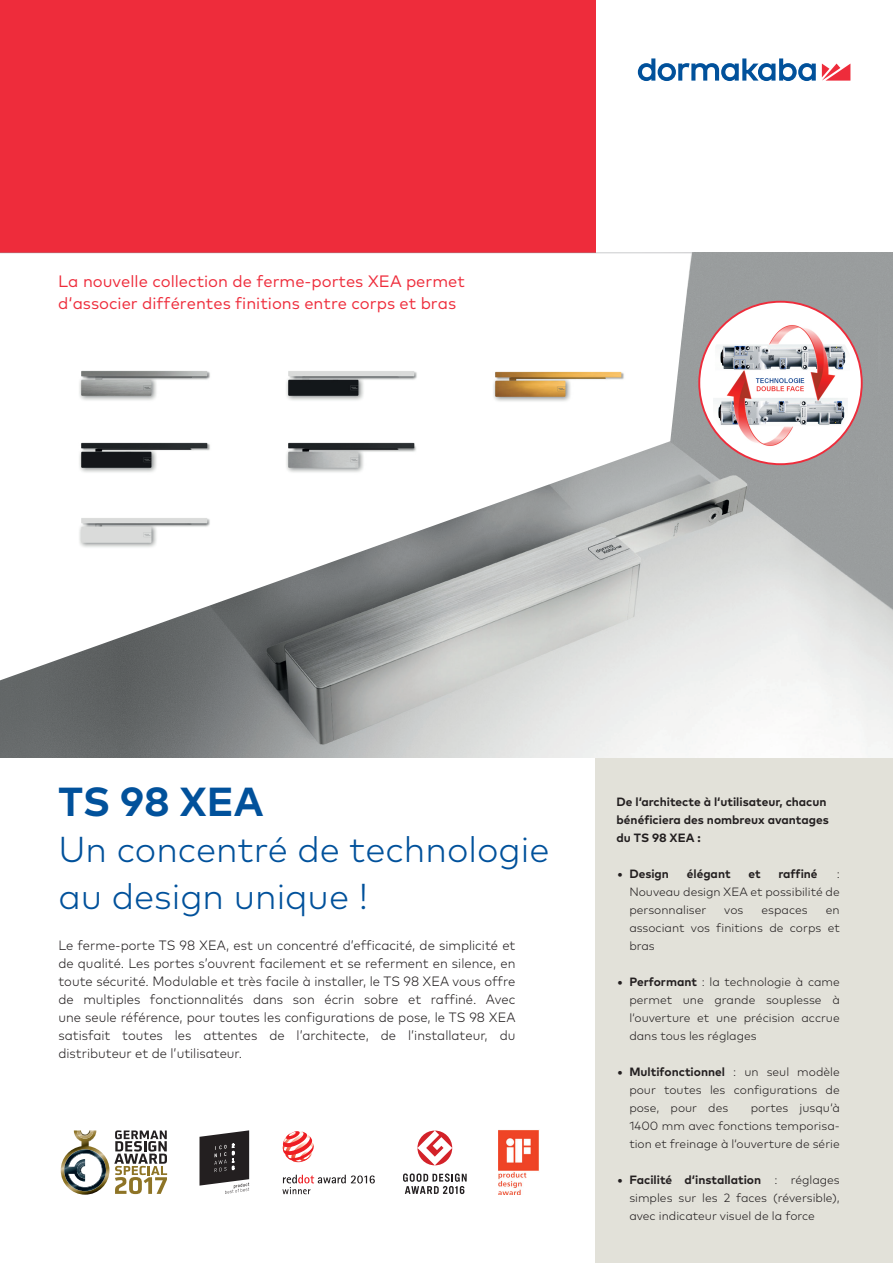
<style>
.page{position:relative;width:893px;height:1263px;background:#fff}
.page>*{position:absolute;margin:0;border:0;box-sizing:border-box;transform-origin:0 0}
.t1{font:700 40.5px "Mark Pro";color:#01519b}
.t2{font:300 36px/46.5px "Mark Pro";color:#01519b}
.t3{font:16.5px/22px "Mark Pro";color:#ee2c3b}
.t4{font:300 13.5px/18px "Mark Pro";color:#231f20;text-align:justify;scale:.96 1}
.t5{font:300 12px/18px "Mark Pro";color:#231f20;text-align:justify}
.t6{font:700 12px/18px "Mark Pro";color:#231f20}
.s1{font-weight:700}
</style>
<div class="page">
<img style="left:0;top:253px;width:893px;height:505px">
<svg style="left:0;top:253px;width:691px;height:432px"></svg>
<svg style="left:417px;top:1130px;width:35px;height:35px"></svg>
<svg style="left:403px;top:1173px;width:64px;height:21px"></svg>
<img style="left:61px;top:1130px;width:48px;height:65px">
<svg style="left:77px;top:1130px;width:16px;height:9px"></svg>
<svg style="left:64px;top:1149px;width:42px;height:42px"></svg>
<svg style="left:114px;top:1130px;width:53px;height:64px"></svg>
<svg style="left:200px;top:1130px;width:49px;height:64px"></svg>
<img style="left:498px;top:1130px;width:41px;height:65px">
<svg style="left:283px;top:1131px;width:31px;height:31px"></svg>
<svg style="left:282px;top:1175px;width:93px;height:19px"></svg>
<svg style="left:822px;top:64px;width:28px;height:17px"></svg>
<svg style="left:638px;top:58px;width:178px;height:23px"></svg>
<div style="left:0;top:0;width:595px;height:253px;background:#ee2c3b"></div>
<div style="left:595px;top:758px;width:298px;height:505px;background:#e2e1d9"></div>
<div style="left:698px;top:301px;width:165px;height:164px;background:#fff;border:2px solid #ee2c3b;border-radius:50%"></div>
<img style="left:265px;top:432px;width:173px;height:72px">
<img style="left:265px;top:336px;width:173px;height:96px">
<img style="left:58px;top:504px;width:174px;height:75px">
<img style="left:58px;top:432px;width:174px;height:72px">
<img style="left:58px;top:336px;width:174px;height:96px">
<img style="left:472px;top:337px;width:173px;height:96px">
<hr style="left:0;top:252px;width:692px;height:1px;background:#97989c">
<img style="left:713px;top:325px;width:136px;height:122px">
<h3 class="t3" style="left:58px;top:268px;width:408px">La nouvelle collection de ferme-portes XEA permet d‘associer différentes finitions entre corps et bras</h3>
<h1 class="t1" style="left:58px;top:771px;width:207px">TS 98 XEA</h1>
<h2 class="t2" style="left:58px;top:823px;width:493px">Un concentré de technologie au design unique !</h2>
<p class="t4" style="left:58px;top:935px;width:478px">Le ferme-porte TS 98 XEA, est un concentré d’efficacité, de simplicité et de qualité. Les portes s’ouvrent facilement et se referment en silence, en toute sécurité. Modulable et très facile à installer, le TS 98 XEA vous offre de multiples fonctionnalités dans son écrin sobre et raffiné. Avec une seule référence, pour toutes les configurations de pose, le TS 98 XEA satisfait toutes les attentes de l’architecte, de l’installateur, du distributeur et de l’utilisateur.</p>
<p class="t6" style="left:617px;top:791px;width:214px">De l‘architecte à l‘utilisateur, chacun bénéficiera des nombreux avantages du TS 98 XEA :</p>
<p class="t6" style="left:617px;top:864px;width:53px">• Design</p>
<p class="t6" style="left:687px;top:863px;width:45px">élégant</p>
<p class="t6" style="left:748px;top:863px;width:14px">et</p>
<p class="t6" style="left:778px;top:863px;width:41px">raffiné</p>
<p class="t5" style="left:629px;top:863px;width:212px;text-indent:207px">:<br>Nouveau design XEA et possibilité de personnaliser</p>
<p class="t5" style="left:629px;top:899px;width:212px;text-indent:197px">en associant vos finitions de corps et bras</p>
<p class="t5" style="left:629px;top:971px;width:212px;text-indent:-12px"><span class="s1">• Performant</span> : la technologie à came permet une grande souplesse à l‘ouverture et une précision accrue dans tous les réglages</p>
<p class="t5" style="left:629px;top:1061px;width:212px;text-indent:-12px"><span class="s1">• Multifonctionnel</span> : un seul modèle pour toutes les configurations de pose, pour des</p>
<p class="t5" style="left:724px;top:899px;width:21px">vos</p>
<p class="t5" style="left:761px;top:899px;width:48px">espaces</p>
<p class="t5" style="left:629px;top:1097px;width:212px;text-indent:121px">portes jusqu‘à 1400 mm avec fonctions temporisa&shy;tion et freinage à l‘ouverture de série</p>
<p class="t5" style="left:629px;top:1169px;width:212px;text-indent:-12px"><span class="s1">• Facilité d‘installation</span> : réglages simples sur les 2 faces (réversible), avec indicateur visuel de la force</p>
</div>
